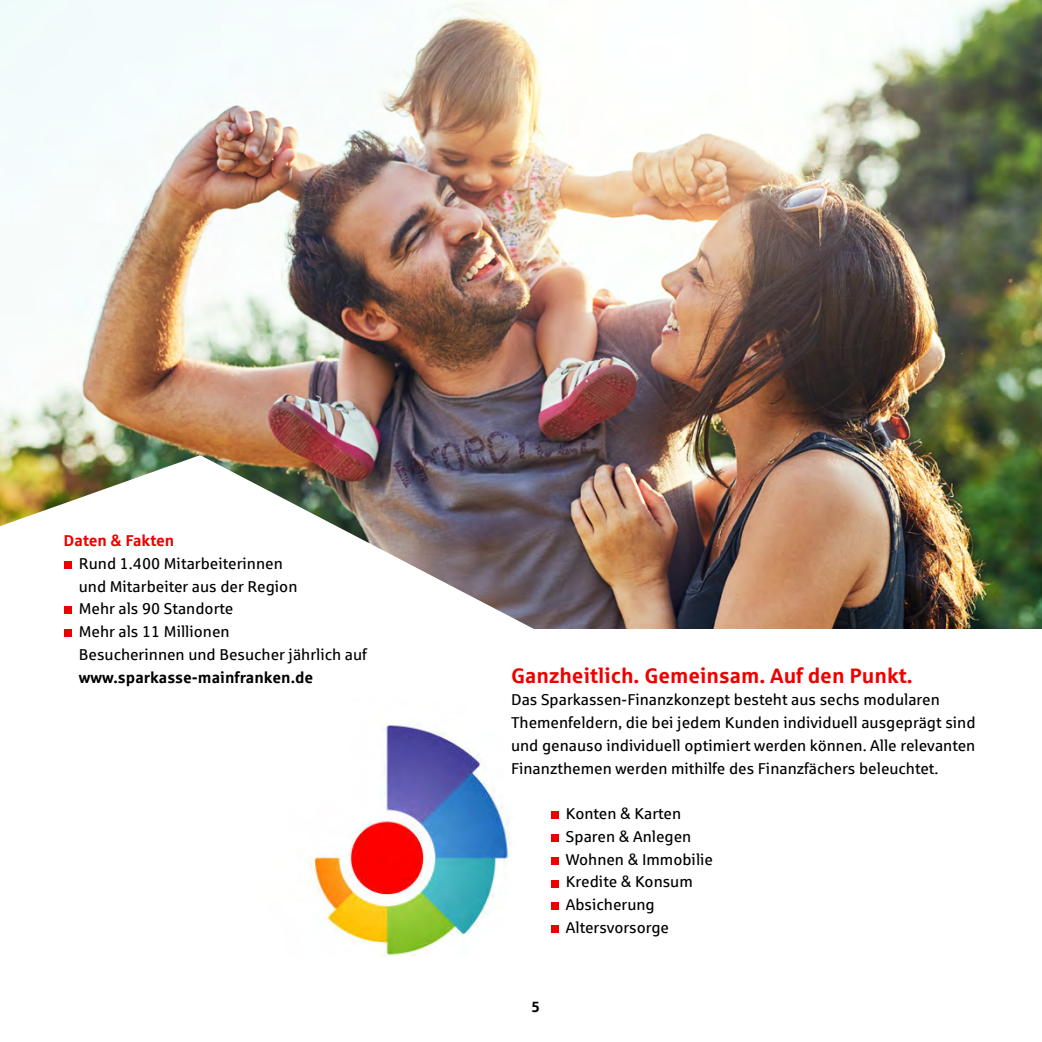
<style>
.page{position:relative;width:1042px;height:1042px;background:#fff}
.page>*{position:absolute;margin:0;border:0;box-sizing:border-box;transform-origin:0 0}
.t1{font:700 21px "Sparkasse Rg";color:#e00}
.t2{font:15.75px/22.8px "Sparkasse Rg";color:#000}
.t3{font:700 15.75px "Sparkasse Rg";color:#000}
.t4{font:700 15.75px "Sparkasse Rg";color:#e00}
.t5{font:700 14.88px "Sparkasse Rg";color:#000}
</style>
<div class="page">
<img style="left:309px;top:747px;width:201px;height:209px">
<img style="left:0;top:0;width:1042px;height:628px">
<img style="left:0;top:455px;width:593px;height:292px">
<div style="left:64px;top:561px;width:8px;height:8px;background:#e00"></div>
<div style="left:64px;top:606px;width:8px;height:8px;background:#e00"></div>
<div style="left:64px;top:629px;width:8px;height:8px;background:#e00"></div>
<div style="left:551px;top:811px;width:8px;height:8px;background:#e00"></div>
<div style="left:551px;top:834px;width:8px;height:8px;background:#e00"></div>
<div style="left:551px;top:857px;width:8px;height:7px;background:#e00"></div>
<div style="left:551px;top:879px;width:8px;height:8px;background:#e00"></div>
<div style="left:551px;top:902px;width:8px;height:8px;background:#e00"></div>
<div style="left:551px;top:925px;width:8px;height:8px;background:#e00"></div>
<p class="t4" style="left:64px;top:530px;width:112px">Daten &amp; Fakten</p>
<p class="t2" style="left:79px;top:551px;width:290px">Rund 1.400 Mitarbeiterinnen<br>und Mitarbeiter aus der Region<br>Mehr als 90 Standorte<br>Mehr als 11 Millionen<br>Besucherinnen und Besucher jährlich auf</p>
<p class="t3" style="left:79px;top:667px;width:236px">www.sparkasse-mainfranken.de</p>
<h1 class="t1" style="left:511px;top:662px;width:403px">Ganzheitlich. Gemeinsam. Auf den Punkt.</h1>
<p class="t2" style="left:511px;top:688px;width:466px">Das Sparkassen-Finanzkonzept besteht aus sechs modularen Themenfeldern, die bei jedem Kunden individuell ausgeprägt sind und genauso individuell optimiert werden können. Alle relevanten Finanzthemen werden mithilfe des Finanzfächers beleuchtet.</p>
<p class="t2" style="left:566px;top:802px;width:149px">Konten &amp; Karten<br>Sparen &amp; Anlegen<br>Wohnen &amp; Immobilie<br>Kredite &amp; Konsum<br>Absicherung<br>Altersvorsorge</p>
<p class="t5" style="left:531px;top:997px;width:10px">5</p>
</div>
